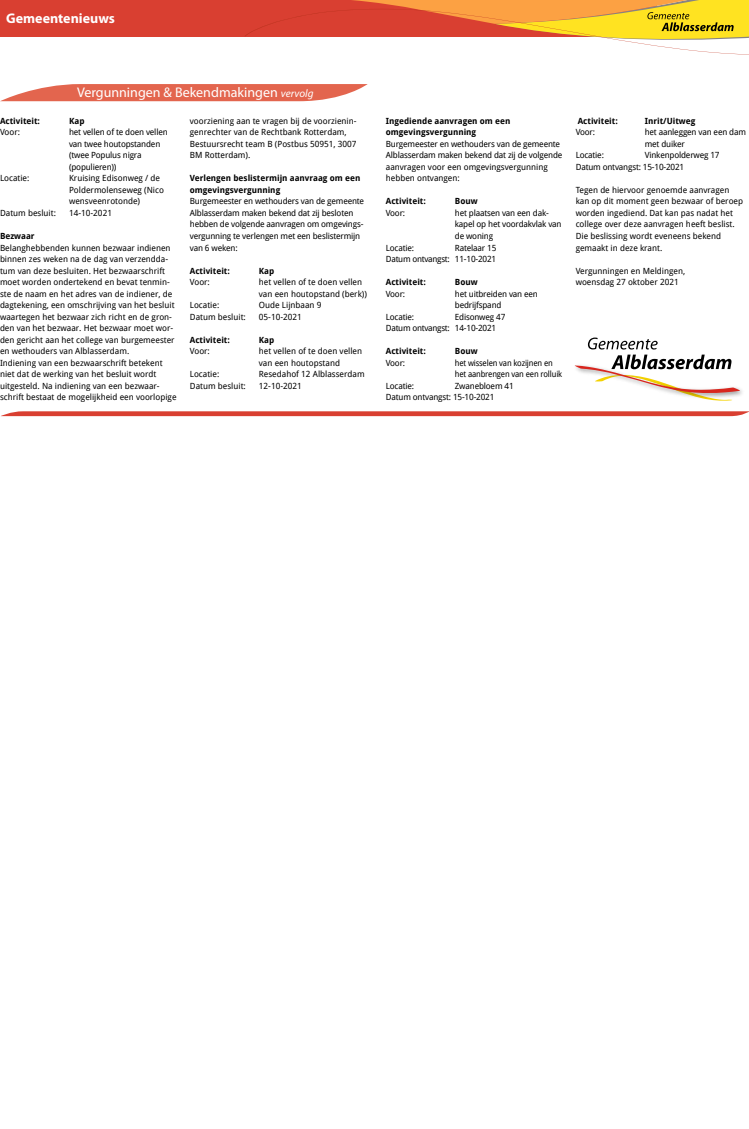
<style>
.page{position:relative;width:749px;height:1129px;background:#fff}
.page>*{position:absolute;margin:0;border:0;box-sizing:border-box;transform-origin:0 0}
.t1{font:14px "Myriad Pro";color:#fff}
.t2{font:700 14px "Myriad Pro";color:#fff}
.t3{font:8.5px/11.5px "Droid Sans";color:#000}
.t4{font:8.5px/11.5px "Droid Sans";letter-spacing:-.02em;color:#000}
.t5{font:700 8.5px/11.5px "Droid Sans";color:#000}
.t6{font:8.5px/11.5px "Droid Sans";letter-spacing:-.02em;color:#000;scale:.94 1}
.s1{font-style:italic;font-size:11px}
</style>
<div class="page">
<div style="left:1px;top:0;width:656px;height:36px;background:#d93f31"></div>
<svg style="left:244px;top:0;width:504px;height:55px"></svg>
<svg style="left:0;top:84px;width:367px;height:17px;background:#e67965"></svg>
<svg style="left:1px;top:411px;width:747px;height:5px;background:#db4d40"></svg>
<svg style="left:574px;top:337px;width:166px;height:64px"></svg>
<h1 class="t2" style="left:6px;top:11px;width:110px">Gemeentenieuws</h1>
<h1 class="t1" style="left:77px;top:84px;width:238px">Vergunningen &amp; Bekendmakingen <span class="s1">vervolg</span></h1>
<p class="t5" style="left:0;top:115px;width:42px">Activiteit:</p>
<p class="t5" style="left:69px;top:115px;width:17px">Kap</p>
<p class="t3" style="left:0;top:127px;width:22px">Voor:</p>
<p class="t4" style="left:69px;top:127px;width:100px">het vellen of te doen vellen van twee houtopstanden (twee Populus nigra (populieren))</p>
<p class="t3" style="left:0;top:173px;width:31px">Locatie:</p>
<p class="t3" style="left:69px;top:173px;width:96px">Kruising Edisonweg / de<br>Poldermolenseweg (Nico wensveenrotonde)</p>
<p class="t3" style="left:0;top:207px;width:57px">Datum besluit:</p>
<p class="t3" style="left:69px;top:207px;width:44px">14-10-2021</p>
<p class="t5" style="left:0;top:230px;width:36px">Bezwaar</p>
<p class="t3" style="left:0;top:242px;width:178px">Belanghebbenden kunnen bezwaar indienen binnen zes weken na de dag van verzendda&shy;tum van deze besluiten. Het bezwaarschrift moet worden ondertekend en bevat tenmin&shy;ste de naam en het adres van de indiener, de dagtekening, een omschrijving van het besluit waartegen het bezwaar zich richt en de gron&shy;den van het bezwaar. Het bezwaar moet wor&shy;den gericht aan het college van burgemeester en wethouders van Alblasserdam.<br>Indiening van een bezwaarschrift betekent niet dat de werking van het besluit wordt uitgesteld. Na indiening van een bezwaar&shy;schrift bestaat de mogelijkheid een voorlopige</p>
<p class="t3" style="left:190px;top:115px;width:168px">voorziening aan te vragen bij de voorzienin&shy;genrechter van de Rechtbank Rotterdam, Bestuursrecht team B (Postbus 50951, 3007<br>BM Rotterdam).</p>
<p class="t5" style="left:190px;top:173px;width:172px">Verlengen beslistermijn aanvraag om een omgevingsvergunning</p>
<p class="t4" style="left:190px;top:196px;width:176px">Burgemeester en wethouders van de gemeente Alblasserdam maken bekend dat zij besloten hebben de volgende aanvragen om omgevings&shy;vergunning te verlengen met een beslistermijn van 6 weken:</p>
<p class="t5" style="left:190px;top:265px;width:42px">Activiteit:</p>
<p class="t5" style="left:259px;top:265px;width:17px">Kap</p>
<p class="t3" style="left:190px;top:276px;width:22px">Voor:</p>
<p class="t3" style="left:259px;top:276px;width:110px">het vellen of te doen vellen van een houtopstand (berk))</p>
<p class="t3" style="left:190px;top:299px;width:31px">Locatie:</p>
<p class="t3" style="left:259px;top:299px;width:64px">Oude Lijnbaan 9</p>
<p class="t3" style="left:190px;top:311px;width:57px">Datum besluit:</p>
<p class="t3" style="left:259px;top:311px;width:44px">05-10-2021</p>
<p class="t5" style="left:190px;top:334px;width:42px">Activiteit:</p>
<p class="t5" style="left:259px;top:334px;width:17px">Kap</p>
<p class="t3" style="left:190px;top:345px;width:22px">Voor:</p>
<p class="t3" style="left:259px;top:345px;width:105px">het vellen of te doen vellen van een houtopstand</p>
<p class="t3" style="left:190px;top:368px;width:31px">Locatie:</p>
<p class="t3" style="left:259px;top:368px;width:107px">Resedahof 12 Alblasserdam</p>
<p class="t3" style="left:190px;top:380px;width:57px">Datum besluit:</p>
<p class="t3" style="left:259px;top:380px;width:44px">12-10-2021</p>
<p class="t5" style="left:386px;top:115px;width:126px">Ingediende aanvragen om een omgevingsvergunning</p>
<p class="t4" style="left:386px;top:138px;width:178px">Burgemeester en wethouders van de gemeente Alblasserdam maken bekend dat zij de volgende aanvragen voor een omgevingsvergunning hebben ontvangen:</p>
<p class="t5" style="left:386px;top:196px;width:42px">Activiteit:</p>
<p class="t5" style="left:455px;top:196px;width:24px">Bouw</p>
<p class="t3" style="left:386px;top:207px;width:21px">Voor:</p>
<p class="t4" style="left:455px;top:207px;width:108px">het plaatsen van een dak&shy;kapel op het voordakvlak van de woning</p>
<p class="t4" style="left:386px;top:242px;width:30px">Locatie:</p>
<p class="t4" style="left:386px;top:242px;width:112px;text-align:right">Ratelaar 15<br>Datum ontvangst: 11-10-2021</p>
<p class="t5" style="left:386px;top:276px;width:42px">Activiteit:</p>
<p class="t5" style="left:455px;top:276px;width:24px">Bouw</p>
<p class="t3" style="left:386px;top:288px;width:21px">Voor:</p>
<p class="t4" style="left:455px;top:288px;width:84px">het uitbreiden van een bedrijfspand</p>
<p class="t4" style="left:386px;top:311px;width:30px">Locatie:</p>
<p class="t4" style="left:386px;top:311px;width:121px;text-indent:69px">Edisonweg 47<br>Datum ontvangst: 14-10-2021</p>
<p class="t5" style="left:386px;top:345px;width:42px">Activiteit:</p>
<p class="t5" style="left:455px;top:345px;width:24px">Bouw</p>
<p class="t3" style="left:386px;top:357px;width:21px">Voor:</p>
<p class="t6" style="left:455px;top:357px;width:116px">het wisselen van kozijnen en het aanbrengen van een rolluik</p>
<p class="t4" style="left:386px;top:380px;width:30px">Locatie:</p>
<p class="t4" style="left:386px;top:380px;width:129px;text-indent:69px">Zwanebloem 41<br>Datum ontvangst: 15-10-2021</p>
<p class="t5" style="left:577px;top:115px;width:42px">Activiteit:</p>
<p class="t5" style="left:644px;top:115px;width:52px">Inrit/Uitweg</p>
<p class="t3" style="left:575px;top:127px;width:21px">Voor:</p>
<p class="t4" style="left:644px;top:127px;width:103px">het aanleggen van een dam met duiker</p>
<p class="t4" style="left:575px;top:150px;width:30px">Locatie:</p>
<p class="t4" style="left:575px;top:150px;width:145px;text-indent:69px">Vinkenpolderweg 17<br>Datum ontvangst: 15-10-2021</p>
<p class="t3" style="left:575px;top:184px;width:169px">Tegen de hiervoor genoemde aanvragen kan op dit moment geen bezwaar of beroep worden ingediend. Dat kan pas nadat het college over deze aanvragen heeft beslist.<br>Die beslissing wordt eveneens bekend gemaakt in deze krant.</p>
<p class="t3" style="left:575px;top:265px;width:111px">Vergunningen en Meldingen, woensdag 27 oktober 2021</p>
</div>
